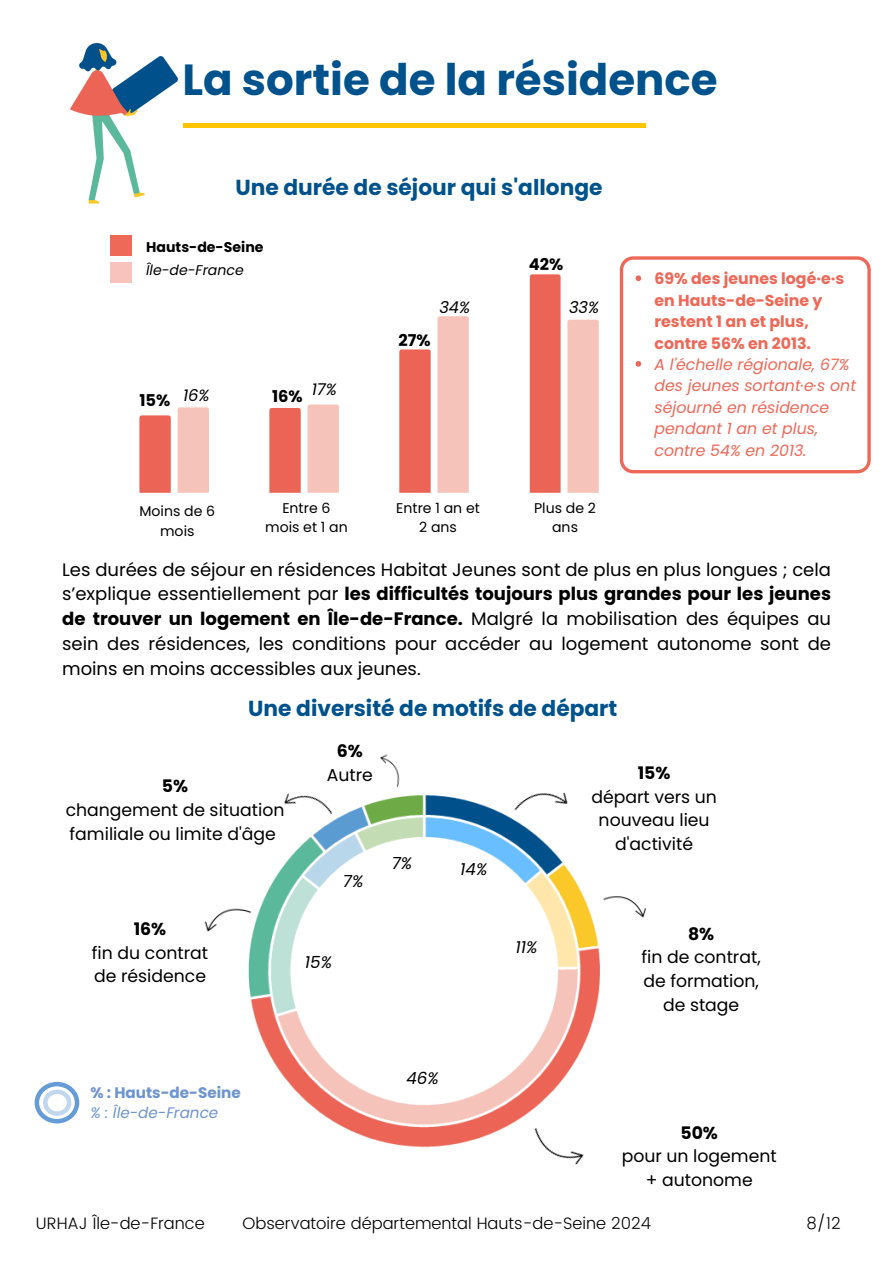
<style>
.page{position:relative;width:894px;height:1264px;background:#fff}
.page>*{position:absolute;margin:0;border:0;box-sizing:border-box;transform-origin:0 0}
.t1{font:700 43.5px "Poppins";color:#00528c}
.t2{font:700 21.75px "Poppins";color:#00528c}
.t3{font:18px/24.8px "Poppins";color:#000;text-align:justify}
.t4{font:17.25px/23.7px "Poppins";color:#000;text-align:center}
.t5{font:italic 16.65px "Poppins";color:#000}
.t6{font:300 16.5px "Poppins";color:#000}
.t7{font:italic 16.2px "Poppins";color:#000}
.t8{font:700 16.2px "Poppins";color:#000}
.t9{font:italic 15.75px/21.3px "Poppins";color:#ed6857}
.t10{font:700 15.75px/21.3px "Poppins";color:#ed6857}
.t11{font:700 15.15px/20.2px "Poppins";color:#6c94d0}
.t12{font:14.1px/19px "Poppins";color:#000;text-align:center}
.t13{font:700 14.1px "Poppins";color:#000}
.t14{font:italic 14.1px "Poppins";color:#000}
.s1{font-weight:700}
.s2{font-weight:400;font-style:italic}
</style>
<div class="page">
<div style="left:183px;top:123px;width:463px;height:5px;background:#ffc500"></div>
<img style="left:139px;top:274px;width:460px;height:219px">
<img style="left:248px;top:795px;width:352px;height:353px">
<img style="left:70px;top:43px;width:108px;height:161px">
<img style="left:372px;top:754px;width:52px;height:51px">
<img style="left:473px;top:792px;width:127px;height:80px">
<img style="left:582px;top:866px;width:64px;height:82px">
<img style="left:485px;top:1071px;width:115px;height:94px">
<img style="left:204px;top:874px;width:69px;height:90px">
<div style="left:110px;top:235px;width:22px;height:21px;background:#ee6957"></div>
<div style="left:110px;top:262px;width:22px;height:21px;background:#f7c3bc"></div>
<img style="left:248px;top:793px;width:124px;height:75px">
<svg style="left:619px;top:256px;width:251px;height:217px"></svg>
<svg style="left:635px;top:275px;width:6px;height:6px"></svg>
<svg style="left:635px;top:361px;width:6px;height:5px"></svg>
<svg style="left:35px;top:1081px;width:44px;height:42px"></svg>
<p class="t1" style="left:182px;top:49px;width:536px">La sortie de la résidence</p>
<p class="t2" style="left:235px;top:172px;width:368px">Une durée de séjour qui s'allonge</p>
<h4 class="t13" style="left:146px;top:237px;width:119px">Hauts-de-Seine</h4>
<p class="t14" style="left:146px;top:260px;width:99px">Île-de-France</p>
<p class="t8" style="left:139px;top:389px;width:32px">15%</p>
<h4 class="t7" style="left:183px;top:384px;width:28px">16%</h4>
<h4 class="t7" style="left:312px;top:378px;width:27px">17%</h4>
<p class="t8" style="left:272px;top:384px;width:32px">16%</p>
<p class="t12" style="left:139px;top:502px;width:77px">Moins de 6 mois</p>
<h4 class="t12" style="left:265px;top:498px;width:84px">Entre 6 mois et 1 an</h4>
<h4 class="t8" style="left:398px;top:329px;width:34px">27%</h4>
<h4 class="t7" style="left:439px;top:296px;width:32px">34%</h4>
<h4 class="t8" style="left:528px;top:253px;width:36px">42%</h4>
<p class="t7" style="left:569px;top:296px;width:32px">33%</p>
<h4 class="t12" style="left:396px;top:498px;width:85px">Entre 1 an et<br>2 ans</h4>
<h2 class="t12" style="left:534px;top:498px;width:63px">Plus de 2 ans</h2>
<p class="t10" style="left:654px;top:268px;width:191px">69% des jeunes logé·e·s en Hauts-de-Seine y restent 1 an et plus, contre 56% en 2013.</p>
<p class="t9" style="left:654px;top:354px;width:203px">A l'échelle régionale, 67% des jeunes sortant·e·s ont séjourné en résidence pendant 1 an et plus, contre 54% en 2013.</p>
<h4 class="t3" style="left:62px;top:557px;width:770px">Les durées de séjour en résidences Habitat Jeunes sont de plus en plus longues ; cela s’explique essentiellement par <span class="s1">les difficultés toujours plus grandes pour les jeunes de trouver un logement en Île-de-France.</span> Malgré la mobilisation des équipes au sein des résidences, les conditions pour accéder au logement autonome sont de moins en moins accessibles aux jeunes.</h4>
<p class="t2" style="left:248px;top:693px;width:370px">Une diversité de motifs de départ</p>
<h4 class="t4" style="left:66px;top:774px;width:220px"><span class="s1">5%<br></span>changement de situation familiale ou limite d'âge</h4>
<h3 class="t4" style="left:92px;top:917px;width:118px"><span class="s1">16%<br></span>fin du contrat de résidence</h3>
<h4 class="t4" style="left:326px;top:739px;width:48px"><span class="s1">6%<br></span>Autre</h4>
<h5 class="t5" style="left:343px;top:869px;width:22px">7%</h5>
<p class="t5" style="left:305px;top:950px;width:29px">15%</p>
<h4 class="t5" style="left:391px;top:851px;width:22px">7%</h4>
<h4 class="t5" style="left:460px;top:857px;width:29px">14%</h4>
<h4 class="t5" style="left:515px;top:935px;width:23px">11%</h4>
<h4 class="t11" style="left:90px;top:1082px;width:152px">% : Hauts-de-Seine <span class="s2">% : Île-de-France</span></h4>
<h4 class="t5" style="left:406px;top:1066px;width:34px">46%</h4>
<p class="t4" style="left:591px;top:761px;width:127px"><span class="s1">15%<br></span>départ vers un nouveau lieu d'activité</p>
<p class="t4" style="left:641px;top:921px;width:121px"><span class="s1">8%<br></span>fin de contrat, de formation, de stage</p>
<h4 class="t4" style="left:621px;top:1120px;width:156px"><span class="s1">50%<br></span>pour un logement + autonome</h4>
<h4 class="t6" style="left:36px;top:1213px;width:170px">URHAJ Île-de-France</h4>
<p class="t6" style="left:242px;top:1213px;width:410px">Observatoire départemental Hauts-de-Seine 2024</p>
<h4 class="t6" style="left:806px;top:1213px;width:36px">8/12</h4>
</div>
